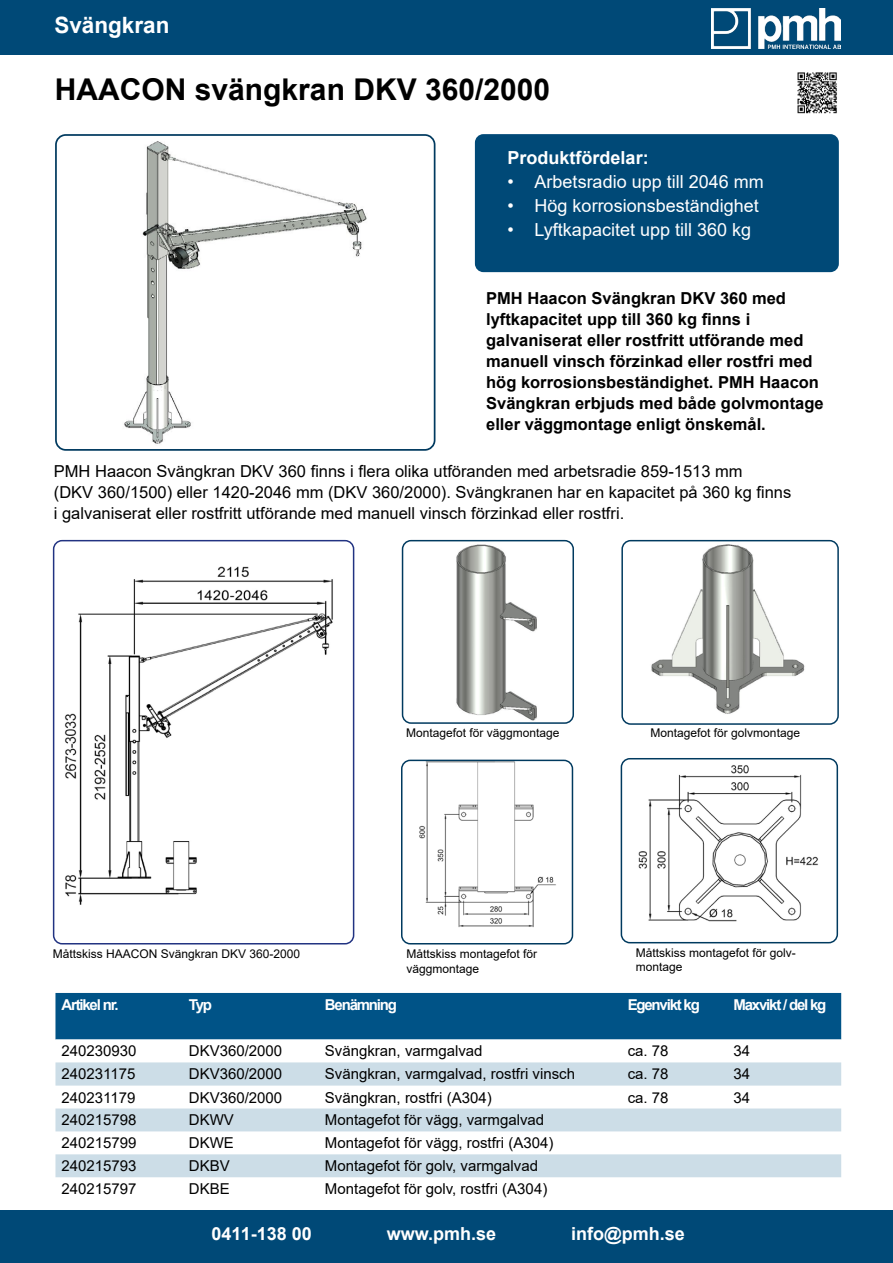
<style>
.page{position:relative;width:893px;height:1263px;background:#fff}
.page>*{position:absolute;margin:0;border:0;box-sizing:border-box;transform-origin:0 0}
.t1{font:700 30px "Arial";color:#000}
.t2{font:700 22.5px "Arial";color:#fff}
.t3{font:18px "Arial";color:#fff}
.t4{font:700 18px "Arial";color:#fff}
.t5{font:700 16.5px/21px "Arial";color:#000}
.t6{font:16.5px/21px "Arial";color:#000}
.t7{font:15px "Arial";color:#000}
.t8{font:700 15px "Arial";letter-spacing:-.08em;color:#fff}
.t9{font:12px/14.4px "Arial";color:#000}
</style>
<div class="page">
<div style="left:0;top:0;width:893px;height:54px;background:#004977"></div>
<img style="left:124px;top:141px;width:243px;height:303px">
<div style="left:55px;top:134px;width:380px;height:317px;border:2px solid #003a5f;border-radius:10px"></div>
<div style="left:475px;top:134px;width:364px;height:138px;background:#004977;border-radius:9px"></div>
<div style="left:55px;top:993px;width:786px;height:46px;background:#005387"></div>
<svg style="left:55px;top:1039px;width:786px;height:139px"></svg>
<svg style="left:55px;top:1062px;width:786px;height:115px;fill:#ccdde7"></svg>
<div style="left:0;top:1210px;width:893px;height:53px;background:#004977"></div>
<img style="left:711px;top:8px;width:129px;height:40px">
<img style="left:638px;top:765px;width:180px;height:157px">
<div style="left:621px;top:758px;width:217px;height:185px;border:2px solid #003a5f;border-radius:9px"></div>
<img style="left:64px;top:566px;width:269px;height:339px">
<div style="left:53px;top:540px;width:301px;height:404px;border:2px solid #223382;border-radius:9px"></div>
<img style="left:651px;top:544px;width:154px;height:170px">
<div style="left:621px;top:540px;width:218px;height:185px;border:2px solid #003a5f;border-radius:9px"></div>
<img style="left:419px;top:763px;width:137px;height:165px">
<div style="left:401px;top:760px;width:172px;height:184px;border:2px solid #003a5f;border-radius:9px"></div>
<img style="left:456px;top:544px;width:81px;height:177px">
<div style="left:402px;top:540px;width:172px;height:184px;border:2px solid #003a5f;border-radius:9px"></div>
<img style="left:797px;top:72px;width:40px;height:42px">
<h2 class="t2" style="left:54px;top:9px;width:117px">Svängkran</h2>
<h1 class="t1" style="left:55px;top:68px;width:497px">HAACON svängkran DKV 360/2000</h1>
<p class="t4" style="left:508px;top:145px;width:143px">Produktfördelar:</p>
<p class="t3" style="left:508px;top:170px;width:258px">• Arbetsradio upp till 2046 mm</p>
<p class="t3" style="left:508px;top:194px;width:253px">• Hög korrosionsbeständighet</p>
<p class="t3" style="left:508px;top:218px;width:245px">• Lyftkapacitet upp till 360 kg</p>
<p class="t5" style="left:486px;top:288px;width:339px">PMH Haacon Svängkran DKV 360 med lyftkapacitet upp till 360 kg finns i galvaniserat eller rostfritt utförande med manuell vinsch förzinkad eller rostfri med hög korrosionsbeständighet. PMH Haacon Svängkran erbjuds med både golvmontage eller väggmontage enligt önskemål.</p>
<p class="t6" style="left:54px;top:460px;width:739px">PMH Haacon Svängkran DKV 360 finns i flera olika utföranden med arbetsradie 859-1513 mm<br>(DKV 360/1500) eller 1420-2046 mm (DKV 360/2000). Svängkranen har en kapacitet på 360 kg finns i galvaniserat eller rostfritt utförande med manuell vinsch förzinkad eller rostfri.</p>
<p class="t9" style="left:53px;top:946px;width:249px">Måttskiss HAACON Svängkran DKV 360-2000</p>
<p class="t9" style="left:406px;top:725px;width:155px">Montagefot för väggmontage</p>
<p class="t9" style="left:651px;top:725px;width:151px">Montagefot för golvmontage</p>
<p class="t9" style="left:407px;top:947px;width:132px">Måttskiss montagefot för väggmontage</p>
<p class="t9" style="left:636px;top:945px;width:162px">Måttskiss montagefot för golv&shy;montage</p>
<p class="t8" style="left:61px;top:994px;width:59px">Artikel nr.</p>
<p class="t8" style="left:189px;top:994px;width:25px">Typ</p>
<p class="t8" style="left:325px;top:994px;width:74px">Benämning</p>
<p class="t8" style="left:628px;top:994px;width:74px">Egenvikt kg</p>
<p class="t8" style="left:733px;top:994px;width:94px">Maxvikt / del kg</p>
<p class="t7" style="left:61px;top:1041px;width:77px">240230930</p>
<p class="t7" style="left:189px;top:1041px;width:95px">DKV360/2000</p>
<p class="t7" style="left:325px;top:1041px;width:159px">Svängkran, varmgalvad</p>
<p class="t7" style="left:628px;top:1041px;width:42px">ca. 78</p>
<p class="t7" style="left:733px;top:1041px;width:18px">34</p>
<p class="t7" style="left:61px;top:1064px;width:75px">240231175</p>
<p class="t7" style="left:189px;top:1064px;width:95px">DKV360/2000</p>
<p class="t7" style="left:325px;top:1064px;width:252px">Svängkran, varmgalvad, rostfri vinsch</p>
<p class="t7" style="left:628px;top:1064px;width:42px">ca. 78</p>
<p class="t7" style="left:733px;top:1064px;width:18px">34</p>
<p class="t7" style="left:61px;top:1087px;width:75px">240231179</p>
<p class="t7" style="left:189px;top:1087px;width:95px">DKV360/2000</p>
<p class="t7" style="left:325px;top:1087px;width:168px">Svängkran, rostfri (A304)</p>
<p class="t7" style="left:628px;top:1087px;width:42px">ca. 78</p>
<p class="t7" style="left:733px;top:1087px;width:18px">34</p>
<p class="t7" style="left:61px;top:1110px;width:77px">240215798</p>
<p class="t7" style="left:189px;top:1110px;width:46px">DKWV</p>
<p class="t7" style="left:325px;top:1110px;width:221px">Montagefot för vägg, varmgalvad</p>
<p class="t7" style="left:61px;top:1133px;width:77px">240215799</p>
<p class="t7" style="left:189px;top:1133px;width:46px">DKWE</p>
<p class="t7" style="left:325px;top:1133px;width:230px">Montagefot för vägg, rostfri (A304)</p>
<p class="t7" style="left:62px;top:1156px;width:77px">240215793</p>
<p class="t7" style="left:189px;top:1156px;width:42px">DKBV</p>
<p class="t7" style="left:325px;top:1156px;width:215px">Montagefot för golv, varmgalvad</p>
<p class="t7" style="left:62px;top:1178px;width:77px">240215797</p>
<p class="t7" style="left:189px;top:1178px;width:42px">DKBE</p>
<p class="t7" style="left:325px;top:1178px;width:224px">Montagefot för golv, rostfri (A304)</p>
<p class="t4" style="left:212px;top:1221px;width:102px">0411-138 00</p>
<p class="t4" style="left:387px;top:1221px;width:111px">www.pmh.se</p>
<p class="t4" style="left:571px;top:1221px;width:115px">info@pmh.se</p>
</div>
